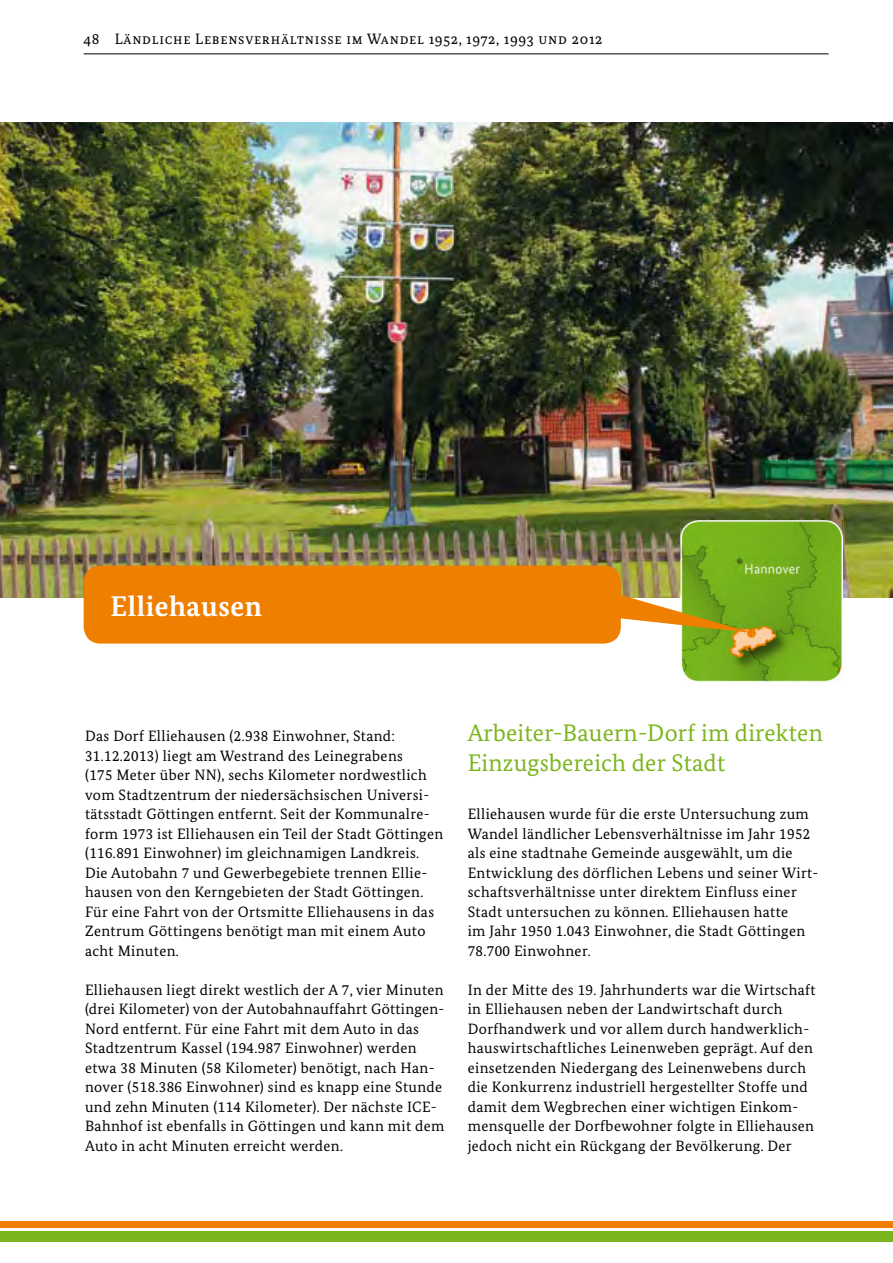
<style>
.page{position:relative;width:893px;height:1263px;background:#fff}
.page>*{position:absolute;margin:0;border:0;box-sizing:border-box;transform-origin:0 0}
.t1{font:700 28.5px "Bundes Serif";letter-spacing:.02em;color:#fff}
.t2{font:24px/30px "Bundes Serif";letter-spacing:.01em;color:#7ab51d}
.t3{font:15px/19.5px "Bundes Serif";letter-spacing:.025em;color:#000}
.t4{font:15px "Bundes Serif";letter-spacing:.05em;color:#000}
</style>
<div class="page">
<hr style="left:84px;top:53px;width:745px;height:1px;background:#000">
<div style="left:0;top:1231px;width:893px;height:11px;background:#7ab51d"></div>
<div style="left:0;top:1221px;width:893px;height:6px;background:#ee7f00"></div>
<img style="left:0;top:123px;width:893px;height:474px">
<div style="left:84px;top:566px;width:537px;height:78px;background:#ee7f00;border-radius:17px"></div>
<img style="left:680px;top:521px;width:163px;height:161px">
<svg style="left:620px;top:595px;width:133px;height:38px"></svg>
<p class="t4" style="left:84px;top:30px;width:520px">48 Ländliche Lebensverhältnisse im Wandel 1952, 1972, 1993 und 2012</p>
<p class="t1" style="left:111px;top:588px;width:153px">Elliehausen</p>
<p class="t3" style="left:85px;top:726px;width:360px">Das Dorf Elliehausen (2.938 Einwohner, Stand:<br>31.12.2013) liegt am Westrand des Leinegrabens<br>(175 Meter über NN), sechs Kilometer nordwestlich vom Stadtzentrum der niedersächsischen Universi&shy;tätsstadt Göttingen entfernt. Seit der Kommunalre&shy;form 1973 ist Elliehausen ein Teil der Stadt Göttingen (116.891 Einwohner) im gleichnamigen Landkreis.<br>Die Autobahn 7 und Gewerbegebiete trennen Ellie&shy;hausen von den Kerngebieten der Stadt Göttingen.<br>Für eine Fahrt von der Ortsmitte Elliehausens in das Zentrum Göttingens benötigt man mit einem Auto acht Minuten.</p>
<p class="t3" style="left:85px;top:979px;width:361px">Elliehausen liegt direkt westlich der A 7, vier Minuten (drei Kilometer) von der Autobahnauffahrt Göttingen-Nord entfernt. Für eine Fahrt mit dem Auto in das Stadtzentrum Kassel (194.987 Einwohner) werden etwa 38 Minuten (58 Kilometer) benötigt, nach Han&shy;nover (518.386 Einwohner) sind es knapp eine Stunde und zehn Minuten (114 Kilometer). Der nächste ICE-Bahnhof ist ebenfalls in Göttingen und kann mit dem Auto in acht Minuten erreicht werden.</p>
<h4 class="t2" style="left:468px;top:718px;width:357px">Arbeiter-Bauern-Dorf im direkten<br>Einzugsbereich der Stadt</h4>
<p class="t3" style="left:468px;top:804px;width:352px">Elliehausen wurde für die erste Untersuchung zum Wandel ländlicher Lebensverhältnisse im Jahr 1952 als eine stadtnahe Gemeinde ausgewählt, um die Entwicklung des dörflichen Lebens und seiner Wirt&shy;schaftsverhältnisse unter direktem Einfluss einer Stadt untersuchen zu können. Elliehausen hatte<br>im Jahr 1950 1.043 Einwohner, die Stadt Göttingen 78.700 Einwohner.</p>
<p class="t3" style="left:468px;top:979px;width:349px">In der Mitte des 19. Jahrhunderts war die Wirtschaft in Elliehausen neben der Landwirtschaft durch Dorfhandwerk und vor allem durch handwerklich&shy;hauswirtschaftliches Leinenweben geprägt. Auf den einsetzenden Niedergang des Leinenwebens durch die Konkurrenz industriell hergestellter Stoffe und damit dem Wegbrechen einer wichtigen Einkom&shy;mensquelle der Dorfbewohner folgte in Elliehausen jedoch nicht ein Rückgang der Bevölkerung. Der</p>
</div>
